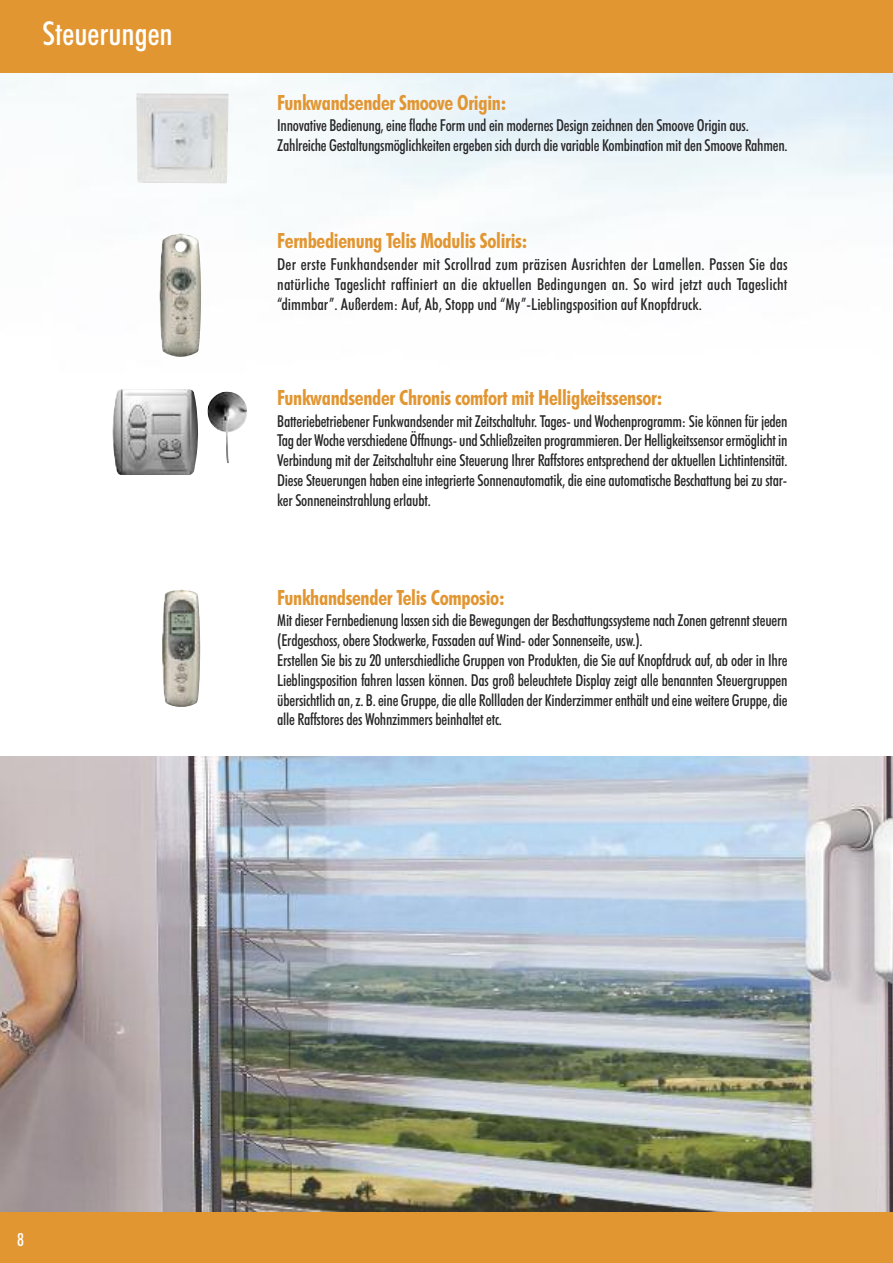
<style>
.page{position:relative;width:893px;height:1263px;background:#fff}
.page>*{position:absolute;margin:0;border:0;box-sizing:border-box;transform-origin:0 0}
.t1{font:500 condensed 33px "Futura BT";color:#fff}
.t2{font:700 condensed 21px "Futura BT";letter-spacing:-.015em;color:#e29632}
.t3{font:500 condensed 18px "Futura BT";color:#fff}
.t4{font:500 condensed 16.5px/19.8px "Futura BT";letter-spacing:-.015em;color:#272627}
</style>
<div class="page">
<img style="left:0;top:756px;width:893px;height:456px">
<img style="left:0;top:72px;width:893px;height:285px">
<div style="left:0;top:1212px;width:893px;height:51px;background:#e29632"></div>
<div style="left:0;top:0;width:893px;height:72px;background:#e29632"></div>
<img style="left:180px;top:234px;width:16px;height:4px">
<img style="left:112px;top:389px;width:86px;height:86px">
<img style="left:207px;top:391px;width:40px;height:72px">
<img style="left:162px;top:590px;width:38px;height:117px">
<img style="left:136px;top:93px;width:93px;height:90px">
<h1 class="t1" style="left:43px;top:14px;width:132px">Steuerungen</h1>
<p class="t2" style="left:277px;top:90px;width:230px">Funkwandsender Smoove Origin:</p>
<p class="t4" style="left:277px;top:116px;width:512px">Innovative Bedienung, eine flache Form und ein modernes Design zeichnen den Smoove Origin aus.<br>Zahlreiche Gestaltungsmöglichkeiten ergeben sich durch die variable Kombination mit den Smoove Rahmen.</p>
<p class="t2" style="left:277px;top:229px;width:252px">Fernbedienung Telis Modulis Soliris:</p>
<p class="t4" style="left:277px;top:254px;width:512px;text-align:justify">Der erste Funkhandsender mit Scrollrad zum präzisen Ausrichten der Lamellen. Passen Sie das natürliche Tageslicht raffiniert an die aktuellen Bedingungen an. So wird jetzt auch Tageslicht “dimmbar”. Außerdem: Auf, Ab, Stopp und “My”-Lieblingsposition auf Knopfdruck.</p>
<p class="t2" style="left:277px;top:385px;width:387px">Funkwandsender Chronis comfort mit Helligkeitssensor:</p>
<p class="t4" style="left:277px;top:411px;width:512px;text-align:justify">Batteriebetriebener Funkwandsender mit Zeitschaltuhr. Tages- und Wochenprogramm: Sie können für jeden TagderWocheverschiedene Öffnungs-undSchließzeitenprogrammieren. Der Helligkeitssensorermöglicht in Verbindung mit der Zeitschaltuhr eine Steuerung Ihrer Raffstores entsprechend der aktuellen Lichtintensität.<br>Diese Steuerungen haben eine integrierte Sonnenautomatik, die eine automatische Beschattung bei zu star&shy;ker Sonneneinstrahlung erlaubt.</p>
<p class="t2" style="left:277px;top:585px;width:229px">Funkhandsender Telis Composio:</p>
<p class="t4" style="left:277px;top:611px;width:512px">Mit dieser Fernbedienung lassen sich die Bewegungen der Beschattungssysteme nach Zonen getrennt steuern (Erdgeschoss, obere Stockwerke, Fassaden auf Wind- oder Sonnenseite, usw.).<br>Erstellen Sie bis zu 20 unterschiedliche Gruppen von Produkten, die Sie auf Knopfdruck auf, ab oder in Ihre Lieblingsposition fahren lassen können. Das groß beleuchtete Display zeigt alle benannten Steuergruppen übersichtlich an, z. B. eine Gruppe, die alle Rollladen der Kinderzimmer enthält und eine weitere Gruppe, die alle Raffstores des Wohnzimmers beinhaltet etc.</p>
<p class="t3" style="left:17px;top:1229px;width:8px">8</p>
</div>
